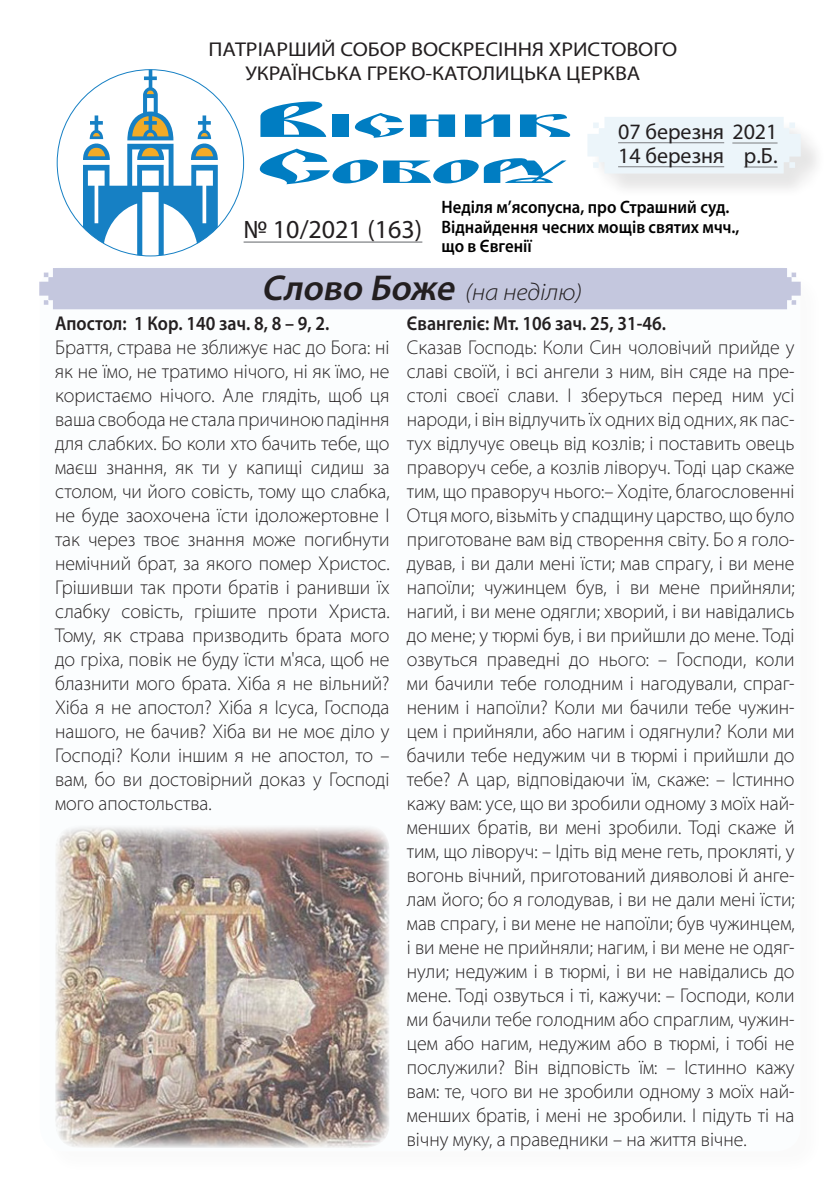
<style>
.page{position:relative;width:840px;height:1191px;background:#fff}
.page>*{position:absolute;margin:0;border:0;box-sizing:border-box;transform-origin:0 0}
.ВІСНИК_СОБОРУ{font:31px/46px "Blagovest Five";color:#007dc2;scale:2.79 1}
.Неділя_Текст{font:26px "Myriad Pro";color:#231f20}
.Назва_рубрики{font:italic 300 semi-expanded 24px "Myriad Pro";color:#231f20}
.Неділя_Текст-2{font:22px "Myriad Pro";color:#231f20}
.Текст_читання{font:300 semi-expanded 20px/24px "Myriad Pro";color:#231f20;text-align:justify;scale:.9 1}
.t1{font:20px "Myriad Pro";color:#231f20;scale:1.1 1}
.Текст_читання-2{font:600 20px "Myriad Pro";color:#231f20;scale:.9 1}
.День_календаря{font:600 18px/19.4px "Myriad Pro";color:#000001;scale:.93 1}
.s1{font-size:44.4px}
.s2{font-weight:600;font-stretch:normal;font-size:36px}
</style>
<div class="page">
<div style="left:40px;top:266px;width:759px;height:885px;background:#fbfdfe;border-radius:24px"></div>
<div style="left:39px;top:268px;width:761px;height:41px;background:#c4c7de"></div>
<div style="left:589px;top:120px;width:236px;height:78px;background:#231f20;opacity:.75"></div>
<svg style="left:587px;top:117px;width:213px;height:56px;background:#ecf4f9"></svg>
<svg style="left:56px;top:69px;width:188px;height:188px"></svg>
<hr style="left:243px;top:241px;width:179px;height:2px;background:#86888b">
<hr style="left:732px;top:142px;width:45px;height:2px;background:#86888b">
<hr style="left:743px;top:166px;width:34px;height:2px;background:#86888b">
<hr style="left:617px;top:142px;width:106px;height:1px;background:#86888b">
<hr style="left:617px;top:166px;width:106px;height:1px;background:#86888b">
<img style="left:55px;top:827px;width:334px;height:321px">
<p class="t1" style="left:208px;top:37px;width:427px">ПАТРІАРШИЙ СОБОР ВОСКРЕСІННЯ ХРИСТОВОГО</p>
<p class="t1" style="left:245px;top:61px;width:360px">УКРАЇНСЬКА ГРЕКО-КАТОЛИЦЬКА ЦЕРКВА</p>
<p class="ВІСНИК_СОБОРУ" style="left:253px;top:102px;width:115px"><span class="s1">В</span>існик<br><span class="s1">С</span>обору</p>
<p class="Неділя_Текст-2" style="left:617px;top:118px;width:161px">07 березня 2021</p>
<p class="Неділя_Текст-2" style="left:743px;top:142px;width:35px">р.Б.</p>
<p class="Неділя_Текст-2" style="left:617px;top:142px;width:107px">14 березня</p>
<p class="День_календаря" style="left:441px;top:197px;width:322px">Неділя м’ясопусна, про Страшний суд.<br>Віднайдення чесних мощів святих мчч., що в Євгенії</p>
<p class="Неділя_Текст" style="left:243px;top:213px;width:180px">№ 10/2021 (163)</p>
<p class="Назва_рубрики" style="left:261px;top:279px;width:322px"><span class="s2">Слово Боже</span> (на неділю)</p>
<p class="Текст_читання-2" style="left:55px;top:310px;width:306px">Апостол: 1 Кор. 140 зач. 8, 8 – 9, 2.</p>
<p class="Текст_читання" style="left:55px;top:335px;width:373px">Браття, страва не зближує нас до Бога: ні як не їмо, не тратимо нічого, ні як їмо, не користаємо нічого. Але глядіть, щоб ця ваша свобода не стала причиною падіння для слабких. Бо коли хто бачить тебе, що маєш знання, як ти у капищі сидиш за столом, чи його совість, тому що слабка, не буде заохочена їсти ідоложертовне І так через твоє знання може погибнути немічний брат, за якого помер Христос.<br>Грішивши так проти братів і ранивши їх слабку совість, грішите проти Христа.<br>Тому, як страва призводить брата мого до гріха, повік не буду їсти м'яса, щоб не блазнити мого брата. Хіба я не вільний?<br>Хіба я не апостол? Хіба я Ісуса, Господа нашого, не бачив? Хіба ви не моє діло у Господі? Коли іншим я не апостол, то – вам, бо ви достовірний доказ у Господі мого апостольства.</p>
<p class="Текст_читання-2" style="left:406px;top:310px;width:289px">Євангеліє: Мт. 106 зач. 25, 31-46.</p>
<p class="Текст_читання" style="left:406px;top:335px;width:432px">Сказав Господь: Коли Син чоловічий прийде у славі своїй, і всі ангели з ним, він сяде на пре&shy;столі своєї слави. І зберуться перед ним усі народи, і він відлучить їх одних від одних, як пас&shy;тух відлучує овець від козлів; і поставить овець праворуч себе, а козлів ліворуч. Тоді цар скаже тим, що праворуч нього:– Ходіте, благословенні Отця мого, візьміть у спадщину царство, що було приготоване вам від створення світу. Бо я голо&shy;дував, і ви дали мені їсти; мав спрагу, і ви мене напоїли; чужинцем був, і ви мене прийняли; нагий, і ви мене одягли; хворий, і ви навідались до мене; у тюрмі був, і ви прийшли до мене. Тоді озвуться праведні до нього: – Господи, коли ми бачили тебе голодним і нагодували, спраг&shy;неним і напоїли? Коли ми бачили тебе чужин&shy;цем і прийняли, або нагим і одягнули? Коли ми бачили тебе недужим чи в тюрмі і прийшли до тебе? А цар, відповідаючи їм, скаже: – Істинно кажу вам: усе, що ви зробили одному з моїх най&shy;менших братів, ви мені зробили. Тоді скаже й тим, що ліворуч: – Ідіть від мене геть, прокляті, у вогонь вічний, приготований дияволові й анге&shy;лам його; бо я голодував, і ви не дали мені їсти; мав спрагу, і ви мене не напоїли; був чужинцем, і ви мене не прийняли; нагим, і ви мене не одяг&shy;нули; недужим і в тюрмі, і ви не навідались до мене. Тоді озвуться і ті, кажучи: – Господи, коли ми бачили тебе голодним або спраглим, чужин&shy;цем або нагим, недужим або в тюрмі, і тобі не послужили? Він відповість їм: – Істинно кажу вам: те, чого ви не зробили одному з моїх най&shy;менших братів, і мені не зробили. І підуть ті на вічну муку, а праведники – на життя вічне.</p>
</div>
